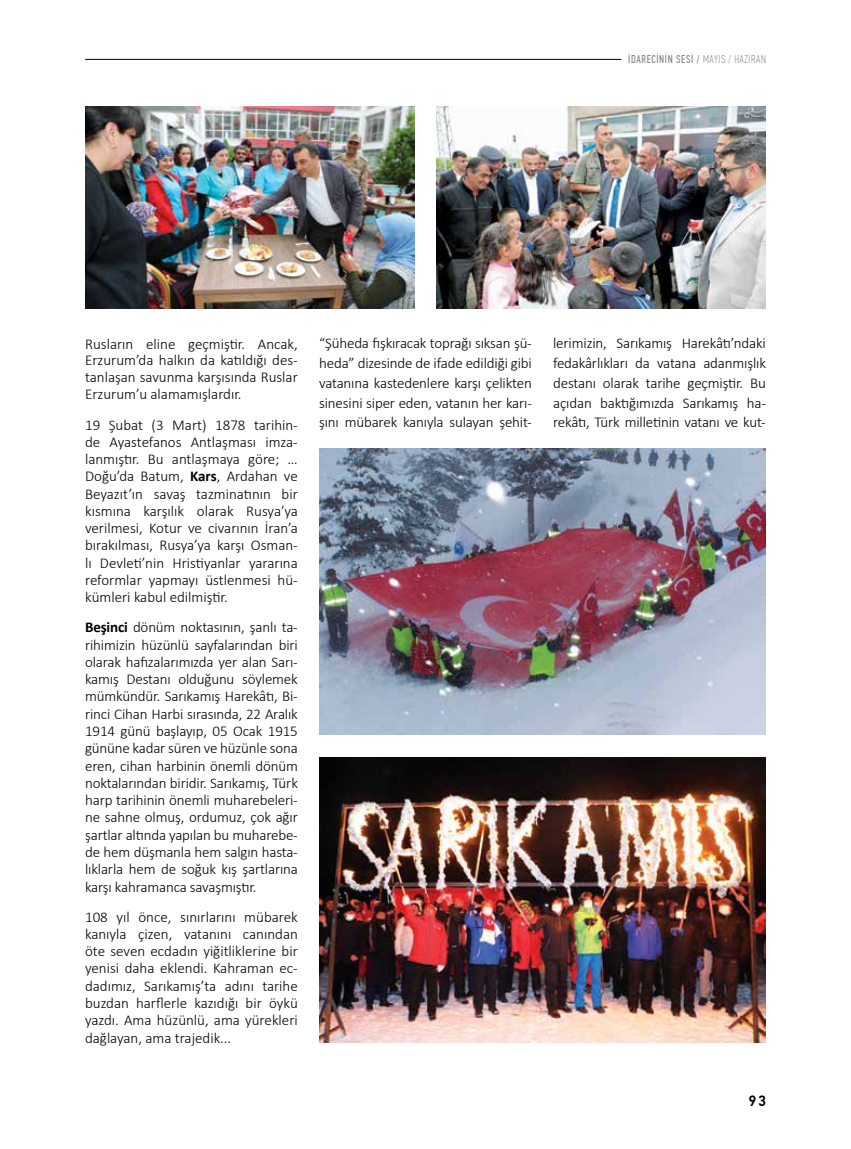
<style>
.page{position:relative;width:851px;height:1149px;background:#fff}
.page>*{position:absolute;margin:0;border:0;box-sizing:border-box;transform-origin:0 0}
.t1{font:300 15px/17.2px "Calibri";letter-spacing:-.01em;color:#000;text-align:justify}
.t2{font:500 15px "PF Din Text Pro";color:#000}
.t3{font:11.25px "PF Din Text Comp Pro";letter-spacing:.055em;color:#808285}
.s1{font-weight:100}
.s2{font-weight:700}
</style>
<div class="page">
<hr style="left:85px;top:59px;width:536px;height:1px;background:#000">
<img style="left:85px;top:106px;width:330px;height:202px">
<img style="left:436px;top:106px;width:329px;height:202px">
<img style="left:319px;top:757px;width:446px;height:285px">
<img style="left:319px;top:449px;width:446px;height:284px">
<p class="t3" style="left:628px;top:53px;width:139px">İDARECİNİN SESİ / <span class="s1">MAYIS / HAZİRAN</span></p>
<p class="t1" style="left:85px;top:335px;width:214px">Rusların eline geçmiştir. Ancak, Erzurum’da halkın da katıldığı des&shy;tanlaşan savunma karşısında Ruslar Erzurum’u alamamışlardır.</p>
<p class="t1" style="left:85px;top:415px;width:214px">19 Şubat (3 Mart) 1878 tarihin&shy;de Ayastefanos Antlaşması imza&shy;lanmıştır. Bu antlaşmaya göre; … Doğu’da Batum, <span class="s2">Kars</span>, Ardahan ve Beyazıt’ın savaş tazminatının bir kısmına karşılık olarak Rusya’ya verilmesi, Kotur ve civarının İran’a bırakılması, Rusya’ya karşı Osman&shy;lı Devleti’nin Hristiyanlar yararına reformlar yapmayı üstlenmesi hü&shy;kümleri kabul edilmiştir.</p>
<p class="t1" style="left:85px;top:618px;width:214px"><span class="s2">Beşinci</span> dönüm noktasının, şanlı ta&shy;rihimizin hüzünlü sayfalarından biri olarak hafızalarımızda yer alan Sarı&shy;kamış Destanı olduğunu söylemek mümkündür. Sarıkamış Harekâtı, Bi&shy;rinci Cihan Harbi sırasında, 22 Aralık 1914 günü başlayıp, 05 Ocak 1915 gününe kadar süren ve hüzünle sona eren, cihan harbinin önemli dönüm noktalarından biridir. Sarıkamış, Türk harp tarihinin önemli muharebeleri&shy;ne sahne olmuş, ordumuz, çok ağır şartlar altında yapılan bu muharebe&shy;de hem düşmanla hem salgın hasta&shy;lıklarla hem de soğuk kış şartlarına karşı kahramanca savaşmıştır.</p>
<p class="t1" style="left:85px;top:907px;width:214px">108 yıl önce, sınırlarını mübarek kanıyla çizen, vatanını canından öte seven ecdadın yiğitliklerine bir yenisi daha eklendi. Kahraman ec&shy;dadımız, Sarıkamış’ta adını tarihe buzdan harflerle kazıdığı bir öykü yazdı. Ama hüzünlü, ama yürekleri dağlayan, ama trajedik...</p>
<p class="t1" style="left:319px;top:333px;width:214px;line-height:19.6px">“Şüheda fışkıracak toprağı sıksan şü&shy;heda” dizesinde de ifade edildiği gibi vatanına kastedenlere karşı çelikten sinesini siper eden, vatanın her karı&shy;şını mübarek kanıyla sulayan şehit-</p>
<p class="t1" style="left:553px;top:333px;width:214px;line-height:19.6px">lerimizin, Sarıkamış Harekâtı’ndaki fedakârlıkları da vatana adanmışlık destanı olarak tarihe geçmiştir. Bu açıdan baktığımızda Sarıkamış ha&shy;rekâtı, Türk milletinin vatanı ve kut-</p>
<p class="t2" style="left:748px;top:1091px;width:19px">93</p>
</div>
